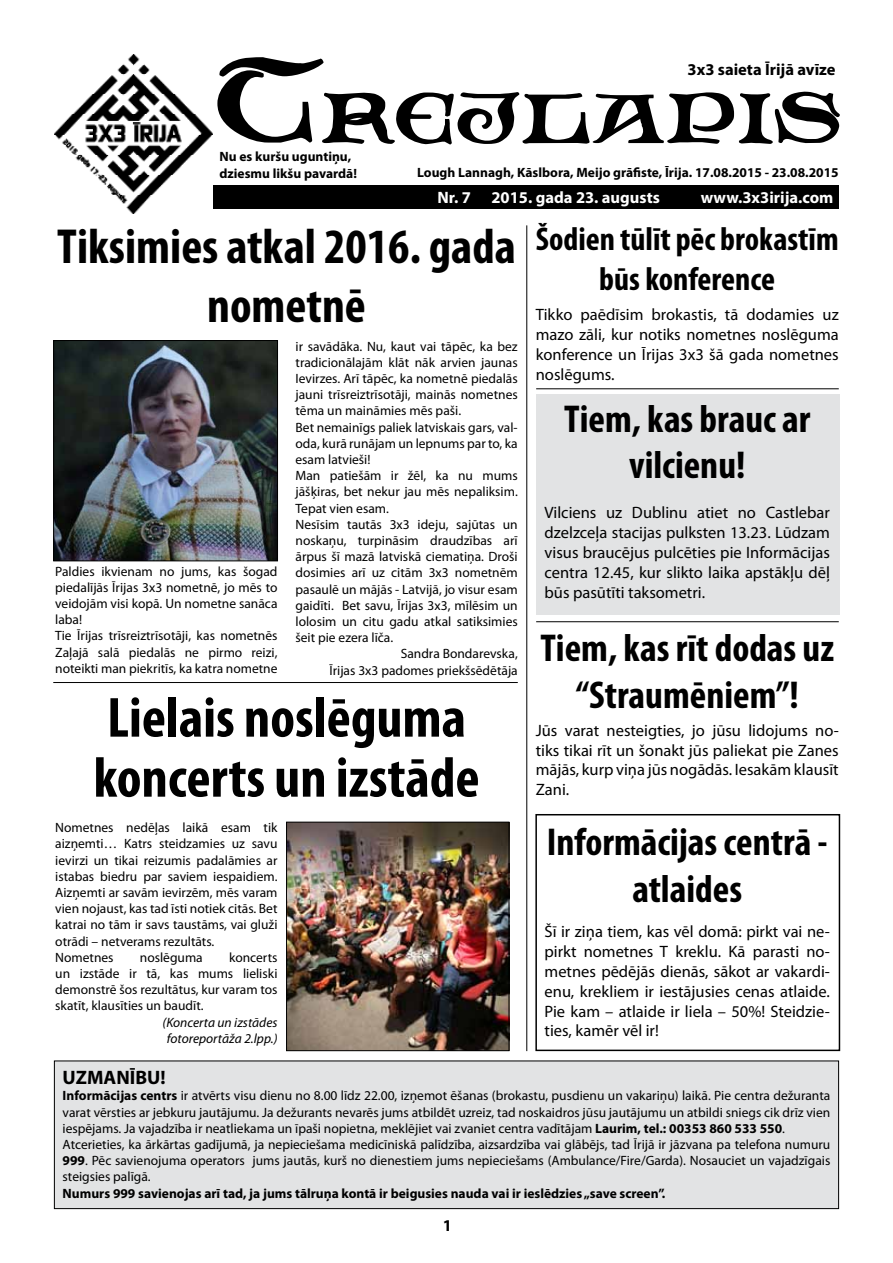
<style>
.page{position:relative;width:893px;height:1263px;background:#fff}
.page>*{position:absolute;margin:0;border:0;box-sizing:border-box;transform-origin:0 0}
.t1{font:700 condensed 57px/60px "Myriad Pro";color:#000}
.t2{font:700 condensed 49.5px/59.4px "Myriad Pro";color:#000;text-align:center}
.t3{font:700 condensed 39px/46.8px "Myriad Pro";color:#000;text-align:center}
.t4{font:700 condensed 33px/39.6px "Myriad Pro";color:#000;text-align:center}
.t5{font:700 19.5px "Myriad Pro";color:#000}
.t6{font:16.5px/19.8px "Myriad Pro";color:#000;text-align:justify}
.t7{font:700 16.5px "Myriad Pro";color:#fff}
.t8{font:700 16.5px "Myriad Pro";color:#000}
.t9{font:13.5px/16.2px "Myriad Pro";color:#000}
.t10{font:700 13.5px/16.5px "Myriad Pro";color:#000}
.t11{font:italic 13.5px/16.2px "Myriad Pro";color:#000;text-align:center}
.s1{font-weight:700}
</style>
<div class="page">
<div style="left:536px;top:395px;width:303px;height:220px;background:#e2e3e4"></div>
<div style="left:535px;top:814px;width:305px;height:237px;border:2px solid #000"></div>
<div style="left:54px;top:1061px;width:785px;height:147px;background:#e2e3e4"></div>
<div style="left:54px;top:1060px;width:785px;height:149px;border:1px solid #000"></div>
<div style="left:55px;top:185px;width:784px;height:24px;background:#000"></div>
<svg style="left:217px;top:57px;width:623px;height:88px"></svg>
<img style="left:54px;top:54px;width:159px;height:159px">
<img style="left:55px;top:342px;width:221px;height:217px">
<div style="left:53px;top:340px;width:225px;height:221px;border:1px solid #000"></div>
<hr style="left:53px;top:682px;width:465px;height:1px;background:#000">
<hr style="left:536px;top:388px;width:303px;height:1px;background:#000">
<hr style="left:536px;top:621px;width:303px;height:1px;background:#000">
<hr style="left:526px;top:225px;width:1px;height:826px;background:#000">
<img style="left:288px;top:824px;width:219px;height:225px">
<div style="left:286px;top:822px;width:223px;height:229px;border:1px solid #000"></div>
<p class="t10" style="left:220px;top:148px;width:139px">Nu es kuršu uguntiņu, dziesmu likšu pavardā!</p>
<p class="t8" style="left:688px;top:59px;width:149px">3x3 saieta Īrijā avīze</p>
<p class="t10" style="left:417px;top:163px;width:423px">Lough Lannagh, Kāslbora, Meijo grāfiste, Īrija. 17.08.2015 - 23.08.2015</p>
<p class="t7" style="left:437px;top:187px;width:224px">Nr. 7 2015. gada 23. augusts</p>
<p class="t7" style="left:701px;top:187px;width:134px">www.3x3irija.com</p>
<h2 class="t2" style="left:57px;top:215px;width:460px">Tiksimies atkal 2016. gada nometnē</h2>
<p class="t9" style="left:55px;top:563px;width:224px">Paldies ikvienam no jums, kas šogad piedalījās Īrijas 3x3 nometnē, jo mēs to veidojām visi kopā. Un nometne sanāca laba!<br>Tie Īrijas trīsreiztrīsotāji, kas nometnēs Zaļajā salā piedalās ne pirmo reizi, noteikti man piekritīs, ka katra nometne</p>
<p class="t9" style="left:296px;top:338px;width:224px">ir savādāka. Nu, kaut vai tāpēc, ka bez</p>
<p class="t9" style="left:296px;top:354px;width:224px">tradicionālajām klāt nāk arvien jaunas</p>
<p class="t9" style="left:296px;top:370px;width:224px">Ievirzes. Arī tāpēc, ka nometnē piedalās</p>
<p class="t9" style="left:296px;top:386px;width:224px">jauni trīsreiztrīsotāji, mainās nometnes</p>
<p class="t9" style="left:296px;top:403px;width:167px">tēma un maināmies mēs paši.</p>
<p class="t9" style="left:296px;top:419px;width:224px">Bet nemainīgs paliek latviskais gars, val-</p>
<p class="t9" style="left:296px;top:435px;width:224px">oda, kurā runājam un lepnums par to, ka</p>
<p class="t9" style="left:296px;top:451px;width:76px">esam latvieši!</p>
<p class="t9" style="left:296px;top:467px;width:224px">Man patiešām ir žēl, ka nu mums</p>
<p class="t9" style="left:296px;top:484px;width:224px">jāšķiras, bet nekur jau mēs nepaliksim.</p>
<p class="t9" style="left:296px;top:500px;width:95px">Tepat vien esam.</p>
<p class="t9" style="left:296px;top:516px;width:224px">Nesīsim tautās 3x3 ideju, sajūtas un</p>
<p class="t9" style="left:296px;top:532px;width:224px">noskaņu, turpināsim draudzības arī</p>
<p class="t9" style="left:296px;top:548px;width:224px">ārpus šī mazā latviskā ciematiņa. Droši</p>
<p class="t9" style="left:296px;top:565px;width:224px">dosimies arī uz citām 3x3 nometnēm</p>
<p class="t9" style="left:296px;top:581px;width:224px">pasaulē un mājās - Latvijā, jo visur esam</p>
<p class="t9" style="left:296px;top:597px;width:224px">gaidīti. Bet savu, Īrijas 3x3, mīlēsim un</p>
<p class="t9" style="left:296px;top:613px;width:224px">lolosim un citu gadu atkal satiksimies</p>
<p class="t9" style="left:296px;top:629px;width:99px">šeit pie ezera līča.</p>
<p class="t9" style="left:401px;top:646px;width:119px">Sandra Bondarevska,</p>
<p class="t9" style="left:329px;top:662px;width:190px">Īrijas 3x3 padomes priekšsēdētāja</p>
<h1 class="t1" style="left:94px;top:686px;width:388px">Lielais noslēguma koncerts un izstāde</h1>
<p class="t9" style="left:55px;top:819px;width:224px">Nometnes nedēļas laikā esam tik aizņemti… Katrs steidzamies uz savu ievirzi un tikai reizumis padalāmies ar istabas biedru par saviem iespaidiem.<br>Aizņemti ar savām ievirzēm, mēs varam vien nojaust, kas tad īsti notiek citās. Bet katrai no tām ir savs taustāms, vai gluži otrādi – netverams rezultāts.<br>Nometnes</p>
<p class="t9" style="left:55px;top:949px;width:224px;text-align:justify;text-indent:174px">koncerts un izstāde ir tā, kas mums lieliski demonstrē šos rezultātus, kur varam tos skatīt, klausīties un baudīt.</p>
<p class="t11" style="left:162px;top:1014px;width:117px">(Koncerta un izstādes fotoreportāža 2.lpp.)</p>
<p class="t9" style="left:140px;top:949px;width:64px">noslēguma</p>
<h3 class="t4" style="left:536px;top:219px;width:304px">Šodien tūlīt pēc brokastīm būs konference</h3>
<p class="t6" style="left:536px;top:305px;width:304px">Tikko paēdīsim brokastis, tā dodamies uz mazo zāli, kur notiks nometnes noslēguma konference un Īrijas 3x3 šā gada nometnes noslēgums.</p>
<h3 class="t3" style="left:564px;top:394px;width:248px">Tiem, kas brauc ar vilcienu!</h3>
<p class="t6" style="left:545px;top:503px;width:287px">Vilciens uz Dublinu atiet no Castlebar dzelzceļa stacijas pulksten 13.23. Lūdzam visus braucējus pulcēties pie Informācijas centra 12.45, kur slikto laika apstākļu dēļ būs pasūtīti taksometri.</p>
<h3 class="t3" style="left:540px;top:623px;width:295px">Tiem, kas rīt dodas uz “Straumēniem”!</h3>
<p class="t6" style="left:536px;top:720px;width:304px">Jūs varat nesteigties, jo jūsu lidojums no&shy;tiks tikai rīt un šonakt jūs paliekat pie Zanes mājās, kurp viņa jūs nogādās. Iesakām klausīt Zani.</p>
<h3 class="t3" style="left:547px;top:818px;width:282px">Informācijas centrā - atlaides</h3>
<p class="t6" style="left:545px;top:921px;width:287px">Šī ir ziņa tiem, kas vēl domā: pirkt vai ne&shy;pirkt nometnes T kreklu. Kā parasti no&shy;metnes pēdējās dienās, sākot ar vakardi&shy;enu, krekliem ir iestājusies cenas atlaide.<br>Pie kam – atlaide ir liela – 50%! Steidzie&shy;ties, kamēr vēl ir!</p>
<h3 class="t5" style="left:63px;top:1065px;width:105px">UZMANĪBU!</h3>
<p class="t9" style="left:63px;top:1087px;width:769px"><span class="s1">Informācijas centrs</span> ir atvērts visu dienu no 8.00 līdz 22.00, izņemot ēšanas (brokastu, pusdienu un vakariņu) laikā. Pie centra dežuranta varat vērsties ar jebkuru jautājumu. Ja dežurants nevarēs jums atbildēt uzreiz, tad noskaidros jūsu jautājumu un atbildi sniegs cik drīz vien iespējams. Ja vajadzība ir neatliekama un īpaši nopietna, meklējiet vai zvaniet centra vadītājam <span class="s1">Laurim, tel.: 00353 860 533 550</span>.<br>Atcerieties, ka ārkārtas gadījumā, ja nepieciešama medicīniskā palīdzība, aizsardzība vai glābējs, tad Īrijā ir jāzvana pa telefona numuru <span class="s1">999</span>. Pēc savienojuma operators jums jautās, kurš no dienestiem jums nepieciešams (Ambulance/Fire/Garda). Nosauciet un vajadzīgais steigsies palīgā.</p>
<p class="t10" style="left:63px;top:1184px;width:604px">Numurs 999 savienojas arī tad, ja jums tālruņa kontā ir beigusies nauda vai ir ieslēdzies „save screen”.</p>
<p class="t8" style="left:443px;top:1214px;width:11px">1</p>
</div>
